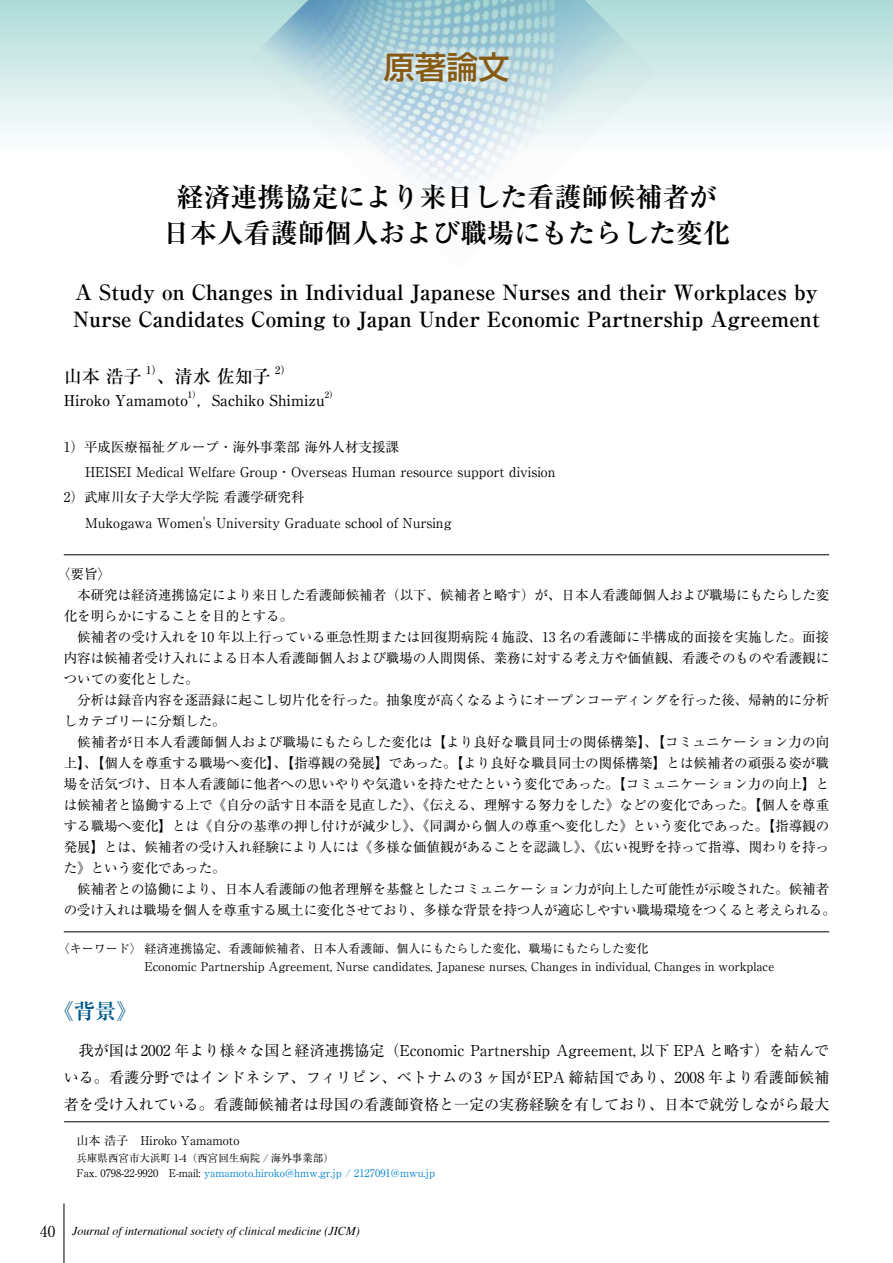
<style>
.page{position:relative;width:893px;height:1263px;background:#fff}
.page>*{position:absolute;margin:0;border:0;box-sizing:border-box;transform-origin:0 0}
.t1{font:500 31.5px "Shin Go Pro";color:#875a14}
.t2{font:700 27px/36px "Ryumin Pro";color:#000;text-align:center}
.t3{font:700 21px/27px "Ryumin Pro";color:#000}
.t4{font:700 21px "Ryumin Pro";color:#005d8b}
.t5{font:500 18px "Ryumin Pro";color:#000}
.t6{font:15px/27px "Ryumin Pro";color:#000;text-align:justify}
.t7{font:500 15px "Ryumin Pro";color:#000}
.t8{font:13.5px "Ryumin Pro";color:#000}
.t9{font:13.5px "Ryumin Pro";letter-spacing:-.03em;color:#000}
.t10{font:12px/18px "Ryumin Pro";color:#000}
.t11{font:italic 12px "Times";color:#000}
.t12{font:10.5px/15px "Ryumin Pro";color:#000}
.t13{font:500 10.5px "Ryumin Pro";color:#000}
.t14{font:500 8.7px "Ryumin Pro";color:#000}
.s1{color:#0081cc}
.s2{font-family:"Ryumin Pro";font-style:normal;font-size:15px}
</style>
<div class="page">
<div style="left:0;top:0;width:893px;height:157px;background:linear-gradient(to bottom,#addbd8,#fff)"></div>
<img style="left:249px;top:0;width:408px;height:193px">
<hr style="left:64px;top:1203px;width:1px;height:60px;background:#000">
<svg style="left:373px;top:41px;width:147px;height:52px;background:#c2dce3"></svg>
<hr style="left:64px;top:554px;width:765px;height:1px;background:#000">
<hr style="left:64px;top:931px;width:765px;height:1px;background:#000">
<hr style="left:64px;top:1121px;width:765px;height:1px;background:#000">
<h1 class="t1" style="left:383px;top:41px;width:128px">原著論文</h1>
<h2 class="t2" style="left:163px;top:177px;width:569px">経済連携協定により来日した看護師候補者が日本人看護師個人および職場にもたらした変化</h2>
<h3 class="t3" style="left:73px;top:278px;width:748px">A Study on Changes in Individual Japanese Nurses and their Workplaces by<br>Nurse Candidates Coming to Japan Under Economic Partnership Agreement</h3>
<h3 class="t5" style="left:64px;top:362px;width:79px">山本 浩子</h3>
<p class="t13" style="left:146px;top:362px;width:17px">1）</p>
<h3 class="t5" style="left:157px;top:362px;width:115px">、清水 佐知子</h3>
<p class="t13" style="left:275px;top:362px;width:17px">2）</p>
<p class="t7" style="left:64px;top:388px;width:126px">Hiroko Yamamoto</p>
<p class="t14" style="left:188px;top:388px;width:15px">1）</p>
<p class="t7" style="left:197px;top:388px;width:130px">，Sachiko Shimizu</p>
<p class="t14" style="left:325px;top:388px;width:15px">2）</p>
<p class="t8" style="left:64px;top:436px;width:337px">1）平成医療福祉グループ・海外事業部海外人材支援課</p>
<p class="t8" style="left:85px;top:461px;width:472px">HEISEI Medical Welfare Group・Overseas Human resource support division</p>
<p class="t8" style="left:64px;top:487px;width:242px">2）武庫川女子大学大学院看護学研究科</p>
<p class="t8" style="left:85px;top:512px;width:368px">Mukogawa Women's University Graduate school of Nursing</p>
<p class="t8" style="left:57px;top:564px;width:55px">〈要旨〉</p>
<p class="t8" style="left:77px;top:585px;width:753px">本研究は経済連携協定により来日した看護師候補者（以下、候補者と略す）が、日本人看護師個人および職場にもたらした変</p>
<p class="t8" style="left:64px;top:606px;width:231px">化を明らかにすることを目的とする。</p>
<p class="t8" style="left:77px;top:627px;width:753px">候補者の受け入れを10 年以上行っている亜急性期または回復期病院 4 施設、13 名の看護師に半構成的面接を実施した。面接</p>
<p class="t8" style="left:64px;top:648px;width:767px">内容は候補者受け入れによる日本人看護師個人および職場の人間関係、業務に対する考え方や価値観、看護そのものや看護観に</p>
<p class="t8" style="left:64px;top:669px;width:136px">ついての変化とした。</p>
<p class="t8" style="left:77px;top:690px;width:753px">分析は録音内容を逐語録に起こし切片化を行った。抽象度が高くなるようにオープンコーディングを行った後、帰納的に分析</p>
<p class="t8" style="left:64px;top:711px;width:163px">しカテゴリーに分類した。</p>
<p class="t8" style="left:77px;top:732px;width:753px">候補者が日本人看護師個人および職場にもたらした変化は【より良好な職員同士の関係構築】、【コミュニケーション力の向</p>
<p class="t8" style="left:64px;top:753px;width:767px">上】、【個人を尊重する職場へ変化】、【指導観の発展】であった。【より良好な職員同士の関係構築】とは候補者の頑張る姿が職</p>
<p class="t8" style="left:64px;top:774px;width:767px">場を活気づけ、日本人看護師に他者への思いやりや気遣いを持たせたという変化であった。【コミュニケーション力の向上】と</p>
<p class="t8" style="left:64px;top:795px;width:767px">は候補者と協働する上で《自分の話す日本語を見直した》、《伝える、理解する努力をした》などの変化であった。【個人を尊重</p>
<p class="t8" style="left:64px;top:816px;width:767px">する職場へ変化】とは《自分の基準の押し付けが減少し》、《同調から個人の尊重へ変化した》という変化であった。【指導観の</p>
<p class="t8" style="left:64px;top:837px;width:767px">発展】とは、候補者の受け入れ経験により人には《多様な価値観があることを認識し》、《広い視野を持って指導、関わりを持っ</p>
<p class="t8" style="left:64px;top:858px;width:163px">た》という変化であった。</p>
<p class="t8" style="left:77px;top:879px;width:753px">候補者との協働により、日本人看護師の他者理解を基盤としたコミュニケーション力が向上した可能性が示唆された。候補者</p>
<p class="t9" style="left:64px;top:900px;width:774px">の受け入れは職場を個人を尊重する風土に変化させており、多様な背景を持つ人が適応しやすい職場環境をつくると考えられる。</p>
<p class="t10" style="left:145px;top:939px;width:631px;text-indent:-87px">〈キーワード〉経済連携協定、看護師候補者、日本人看護師、個人にもたらした変化、職場にもたらした変化<br>Economic Partnership Agreement, Nurse candidates, Japanese nurses, Changes in individual, Changes in workplace</p>
<h3 class="t4" style="left:53px;top:995px;width:85px">《背景》</h3>
<p class="t6" style="left:64px;top:1035px;width:767px;text-indent:15px">我が国は2002 年より様々な国と経済連携協定（Economic Partnership Agreement, 以下 EPA と略す）を結んでいる。看護分野ではインドネシア、フィリピン、ベトナムの3 ヶ国がEPA 締結国であり、2008 年より看護師候補者を受け入れている。看護師候補者は母国の看護師資格と一定の実務経験を有しており、日本で就労しながら最大</p>
<p class="t10" style="left:77px;top:1130px;width:164px">山本浩子　Hiroko Yamamoto</p>
<p class="t12" style="left:77px;top:1149px;width:360px">兵庫県西宮市大浜町 1-4（西宮回生病院 / 海外事業部）<br>Fax. 0798-22-9920　E-mail: <span class="s1">yamamoto.hiroko@hmw.gr.jp / 2127091@mwu.jp</span></p>
<p class="t11" style="left:40px;top:1220px;width:321px"><span class="s2">40</span> Journal of international society of clinical medicine (JICM)</p>
</div>
